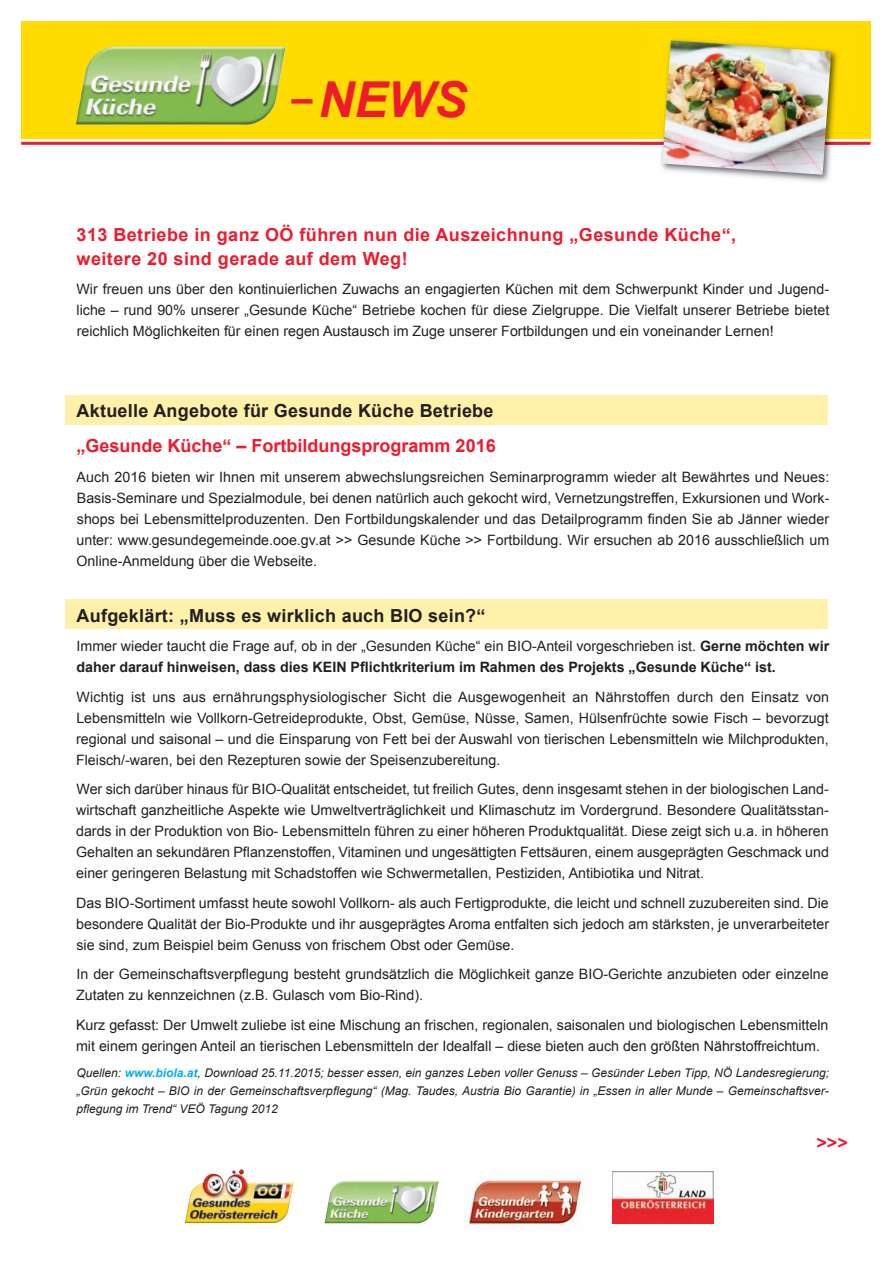
<style>
.page{position:relative;width:893px;height:1263px;background:#fff}
.page>*{position:absolute;margin:0;border:0;box-sizing:border-box;transform-origin:0 0}
.t1{font:italic 700 49.5px "Arial";color:#ee1b2d}
.t2{font:700 18px/23.5px "Arial";letter-spacing:.025em;color:#ee1b2d}
.t3{font:700 18px "Arial";letter-spacing:.015em;color:#231f20}
.t4{font:700 18px "Arial";color:#ee1b2d}
.t5{font:14.25px/21px "Arial";color:#231f20;text-align:justify}
.t6{font:700 14.25px/21px "Arial";color:#231f20}
.t7{font:italic 12px/18px "Arial";color:#231f20;text-align:justify}
.s1{font-family:"Lucida Sans Unicode";font-weight:400;font-style:normal}
.s2{font-weight:400}
.s3{font-weight:700;color:#00aeef}
</style>
<div class="page">
<div style="left:65px;top:395px;width:763px;height:30px;background:#fff0aa"></div>
<div style="left:21px;top:21px;width:849px;height:122px;background:#ffdc01"></div>
<hr style="left:21px;top:139px;width:849px;height:3px;background:#fff">
<hr style="left:21px;top:142px;width:849px;height:3px;background:#ee1b2d">
<svg style="left:232px;top:1169px;width:12px;height:5px"></svg>
<img style="left:468px;top:1180px;width:116px;height:48px">
<img style="left:613px;top:1171px;width:100px;height:52px">
<img style="left:324px;top:1181px;width:115px;height:43px">
<img style="left:76px;top:47px;width:210px;height:78px">
<div style="left:291px;top:99px;width:22px;height:5px;border:1px solid #ee1b2d"></div>
<div style="left:65px;top:599px;width:763px;height:30px;background:#fff0aa"></div>
<img style="left:661px;top:145px;width:171px;height:37px">
<img style="left:673px;top:39px;width:165px;height:100px">
<img style="left:639px;top:139px;width:209px;height:6px">
<img style="left:662px;top:40px;width:169px;height:135px">
<h1 class="t1" style="left:290px;top:72px;width:179px"><span class="s1">–</span>News</h1>
<p class="t2" style="left:77px;top:223px;width:661px">313 Betriebe in ganz OÖ führen nun die Auszeichnung „Gesunde Küche“, weitere 20 sind gerade auf dem Weg!</p>
<p class="t5" style="left:77px;top:279px;width:754px">Wir freuen uns über den kontinuierlichen Zuwachs an engagierten Küchen mit dem Schwerpunkt Kinder und Jugend&shy;liche – rund 90% unserer „Gesunde Küche“ Betriebe kochen für diese Zielgruppe. Die Vielfalt unserer Betriebe bietet reichlich Möglichkeiten für einen regen Austausch im Zuge unserer Fortbildungen und ein voneinander Lernen!</p>
<p class="t3" style="left:77px;top:400px;width:419px">Aktuelle Angebote für Gesunde Küche Betriebe</p>
<p class="t4" style="left:77px;top:436px;width:421px">„Gesunde Küche“ – Fortbildungsprogramm 2016</p>
<p class="t5" style="left:77px;top:466px;width:754px">Auch 2016 bieten wir Ihnen mit unserem abwechslungsreichen Seminarprogramm wieder alt Bewährtes und Neues:<br>Basis-Seminare und Spezialmodule, bei denen natürlich auch gekocht wird, Vernetzungstreffen, Exkursionen und Work&shy;shops bei Lebensmittelproduzenten. Den Fortbildungskalender und das Detailprogramm finden Sie ab Jänner wieder unter: www.gesundegemeinde.ooe.gv.at &gt;&gt; Gesunde Küche &gt;&gt; Fortbildung. Wir ersuchen ab 2016 ausschließlich um Online-Anmeldung über die Webseite.</p>
<p class="t3" style="left:77px;top:605px;width:410px">Aufgeklärt: „Muss es wirklich auch BIO sein?“</p>
<p class="t6" style="left:77px;top:636px;width:754px"><span class="s2">Immer wieder taucht die Frage auf, ob in der „Gesunden Küche“ ein BIO-Anteil vorgeschrieben ist.</span> Gerne möchten wir daher darauf hinweisen, dass dies KEIN Pflichtkriterium im Rahmen des Projekts „Gesunde Küche“ ist.</p>
<p class="t5" style="left:76px;top:686px;width:754px">Wichtig ist uns aus ernährungsphysiologischer Sicht die Ausgewogenheit an Nährstoffen durch den Einsatz von Lebensmitteln wie Vollkorn-Getreideprodukte, Obst, Gemüse, Nüsse, Samen, Hülsenfrüchte sowie Fisch – bevorzugt regional und saisonal – und die Einsparung von Fett bei der Auswahl von tierischen Lebensmitteln wie Milchprodukten, Fleisch/-waren, bei den Rezepturen sowie der Speisenzubereitung.</p>
<p class="t5" style="left:76px;top:779px;width:754px">Wer sich darüber hinaus für BIO-Qualität entscheidet, tut freilich Gutes, denn insgesamt stehen in der biologischen Land&shy;wirtschaft ganzheitliche Aspekte wie Umweltverträglichkeit und Klimaschutz im Vordergrund. Besondere Qualitätsstan&shy;dards in der Produktion von Bio- Lebensmitteln führen zu einer höheren Produktqualität. Diese zeigt sich u.a. in höheren Gehalten an sekundären Pflanzenstoffen, Vitaminen und ungesättigten Fettsäuren, einem ausgeprägten Geschmack und einer geringeren Belastung mit Schadstoffen wie Schwermetallen, Pestiziden, Antibiotika und Nitrat.</p>
<p class="t5" style="left:76px;top:892px;width:754px">Das BIO-Sortiment umfasst heute sowohl Vollkorn- als auch Fertigprodukte, die leicht und schnell zuzubereiten sind. Die besondere Qualität der Bio-Produkte und ihr ausgeprägtes Aroma entfalten sich jedoch am stärksten, je unverarbeiteter sie sind, zum Beispiel beim Genuss von frischem Obst oder Gemüse.</p>
<p class="t5" style="left:76px;top:964px;width:754px">In der Gemeinschaftsverpflegung besteht grundsätzlich die Möglichkeit ganze BIO-Gerichte anzubieten oder einzelne<br>Zutaten zu kennzeichnen (z.B. Gulasch vom Bio-Rind).</p>
<p class="t5" style="left:76px;top:1014px;width:754px">Kurz gefasst: Der Umwelt zuliebe ist eine Mischung an frischen, regionalen, saisonalen und biologischen Lebensmitteln mit einem geringen Anteil an tierischen Lebensmitteln der Idealfall – diese bieten auch den größten Nährstoffreichtum.</p>
<p class="t7" style="left:76px;top:1064px;width:754px">Quellen: <span class="s3">www.biola.at</span>, Download 25.11.2015; besser essen, ein ganzes Leben voller Genuss – Gesünder Leben Tipp, NÖ Landesregierung; „Grün gekocht – BIO in der Gemeinschaftsverpflegung“ (Mag. Taudes, Austria Bio Garantie) in „Essen in aller Munde – Gemeinschaftsver&shy;pflegung im Trend“ VEÖ Tagung 2012</p>
<p class="t2" style="left:816px;top:1130px;width:33px">&gt;&gt;&gt;</p>
</div>
